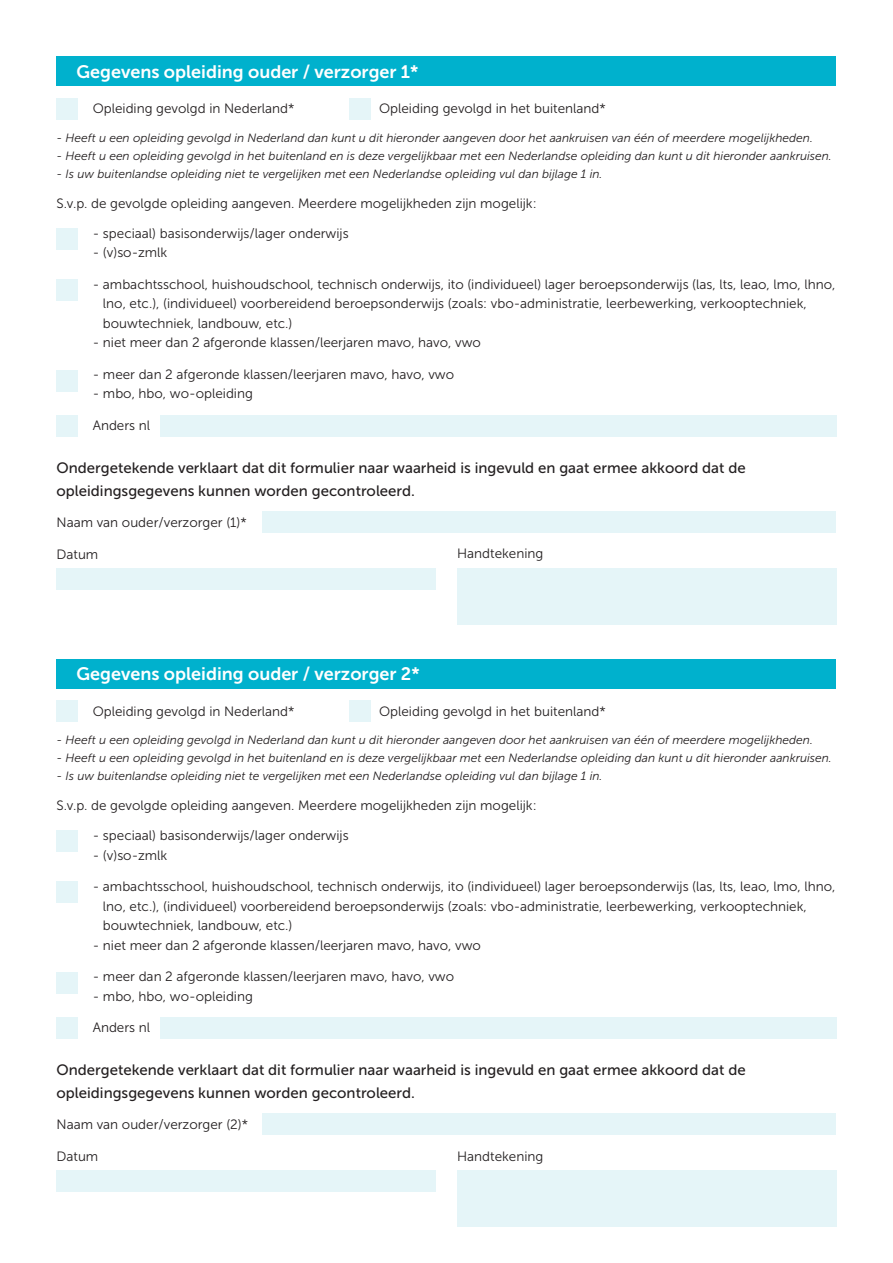
<style>
.page{position:relative;width:893px;height:1263px;background:#fff}
.page>*{position:absolute;margin:0;border:0;box-sizing:border-box;transform-origin:0 0}
.t1{font:18px "Museo Sans 700";color:#fff}
.t2{font:15px/22.5px "Museo Sans 500";color:#231f20}
.t3{font:13.5px/19.5px "Museo Sans 300";color:#231f20}
.t4{font:italic 12px "Museo Sans 300";color:#231f20}
</style>
<div class="page">
<div style="left:57px;top:57px;width:779px;height:29px;background:#00b1cd"></div>
<div style="left:57px;top:98px;width:21px;height:21px;background:#e5f5f8"></div>
<div style="left:57px;top:229px;width:21px;height:21px;background:#e5f5f8"></div>
<div style="left:57px;top:279px;width:21px;height:22px;background:#e5f5f8"></div>
<div style="left:57px;top:370px;width:21px;height:21px;background:#e5f5f8"></div>
<div style="left:57px;top:415px;width:21px;height:21px;background:#e5f5f8"></div>
<div style="left:160px;top:415px;width:676px;height:21px;background:#e5f5f8"></div>
<div style="left:350px;top:98px;width:21px;height:21px;background:#e5f5f8"></div>
<div style="left:263px;top:511px;width:573px;height:21px;background:#e5f5f8"></div>
<div style="left:57px;top:568px;width:379px;height:21px;background:#e5f5f8"></div>
<div style="left:457px;top:568px;width:379px;height:57px;background:#e5f5f8"></div>
<div style="left:57px;top:659px;width:779px;height:29px;background:#00b1cd"></div>
<div style="left:57px;top:700px;width:21px;height:21px;background:#e5f5f8"></div>
<div style="left:57px;top:831px;width:21px;height:21px;background:#e5f5f8"></div>
<div style="left:57px;top:881px;width:21px;height:22px;background:#e5f5f8"></div>
<div style="left:57px;top:972px;width:21px;height:21px;background:#e5f5f8"></div>
<div style="left:57px;top:1017px;width:21px;height:21px;background:#e5f5f8"></div>
<div style="left:160px;top:1017px;width:676px;height:21px;background:#e5f5f8"></div>
<div style="left:350px;top:700px;width:21px;height:21px;background:#e5f5f8"></div>
<div style="left:263px;top:1113px;width:573px;height:22px;background:#e5f5f8"></div>
<div style="left:57px;top:1170px;width:379px;height:21px;background:#e5f5f8"></div>
<div style="left:457px;top:1170px;width:379px;height:57px;background:#e5f5f8"></div>
<h1 class="t1" style="left:77px;top:62px;width:343px">Gegevens opleiding ouder / verzorger 1*</h1>
<p class="t3" style="left:93px;top:99px;width:203px">Opleiding gevolgd in Nederland*</p>
<p class="t3" style="left:379px;top:99px;width:228px">Opleiding gevolgd in het buitenland*</p>
<p class="t4" style="left:57px;top:131px;width:758px">- Heeft u een opleiding gevolgd in Nederland dan kunt u dit hieronder aangeven door het aankruisen van één of meerdere mogelijkheden.</p>
<p class="t4" style="left:57px;top:149px;width:777px">- Heeft u een opleiding gevolgd in het buitenland en is deze vergelijkbaar met een Nederlandse opleiding dan kunt u dit hieronder aankruisen.</p>
<p class="t4" style="left:57px;top:167px;width:547px">- Is uw buitenlandse opleiding niet te vergelijken met een Nederlandse opleiding vul dan bijlage 1 in.</p>
<p class="t3" style="left:57px;top:194px;width:482px">S.v.p. de gevolgde opleiding aangeven. Meerdere mogelijkheden zijn mogelijk:</p>
<p class="t3" style="left:93px;top:224px;width:257px">- speciaal) basisonderwijs/lager onderwijs</p>
<p class="t3" style="left:93px;top:243px;width:76px">- (v)so-zmlk</p>
<p class="t3" style="left:103px;top:275px;width:734px;text-indent:-10px">- ambachtsschool, huishoudschool, technisch onderwijs, ito (individueel) lager beroepsonderwijs (las, lts, leao, lmo, lhno, lno, etc.), (individueel) voorbereidend beroepsonderwijs (zoals: vbo-administratie, leerbewerking, verkooptechniek, bouwtechniek, landbouw, etc.)</p>
<p class="t3" style="left:93px;top:333px;width:390px">- niet meer dan 2 afgeronde klassen/leerjaren mavo, havo, vwo</p>
<p class="t3" style="left:93px;top:365px;width:363px">- meer dan 2 afgeronde klassen/leerjaren mavo, havo, vwo</p>
<p class="t3" style="left:93px;top:384px;width:162px">- mbo, hbo, wo-opleiding</p>
<p class="t3" style="left:93px;top:416px;width:59px">Anders nl</p>
<p class="t2" style="left:57px;top:457px;width:691px">Ondergetekende verklaart dat dit formulier naar waarheid is ingevuld en gaat ermee akkoord dat de opleidingsgegevens kunnen worden gecontroleerd.</p>
<p class="t3" style="left:57px;top:513px;width:192px">Naam van ouder/verzorger (1)*</p>
<p class="t3" style="left:57px;top:544px;width:43px">Datum</p>
<p class="t3" style="left:457px;top:544px;width:88px">Handtekening</p>
<h1 class="t1" style="left:77px;top:664px;width:345px">Gegevens opleiding ouder / verzorger 2*</h1>
<p class="t3" style="left:93px;top:701px;width:203px">Opleiding gevolgd in Nederland*</p>
<p class="t3" style="left:379px;top:701px;width:228px">Opleiding gevolgd in het buitenland*</p>
<p class="t4" style="left:57px;top:733px;width:758px">- Heeft u een opleiding gevolgd in Nederland dan kunt u dit hieronder aangeven door het aankruisen van één of meerdere mogelijkheden.</p>
<p class="t4" style="left:57px;top:751px;width:777px">- Heeft u een opleiding gevolgd in het buitenland en is deze vergelijkbaar met een Nederlandse opleiding dan kunt u dit hieronder aankruisen.</p>
<p class="t4" style="left:57px;top:769px;width:547px">- Is uw buitenlandse opleiding niet te vergelijken met een Nederlandse opleiding vul dan bijlage 1 in.</p>
<p class="t3" style="left:57px;top:796px;width:482px">S.v.p. de gevolgde opleiding aangeven. Meerdere mogelijkheden zijn mogelijk:</p>
<p class="t3" style="left:93px;top:826px;width:257px">- speciaal) basisonderwijs/lager onderwijs</p>
<p class="t3" style="left:93px;top:845px;width:76px">- (v)so-zmlk</p>
<p class="t3" style="left:103px;top:877px;width:734px;text-indent:-10px">- ambachtsschool, huishoudschool, technisch onderwijs, ito (individueel) lager beroepsonderwijs (las, lts, leao, lmo, lhno, lno, etc.), (individueel) voorbereidend beroepsonderwijs (zoals: vbo-administratie, leerbewerking, verkooptechniek, bouwtechniek, landbouw, etc.)</p>
<p class="t3" style="left:93px;top:935px;width:390px">- niet meer dan 2 afgeronde klassen/leerjaren mavo, havo, vwo</p>
<p class="t3" style="left:93px;top:967px;width:363px">- meer dan 2 afgeronde klassen/leerjaren mavo, havo, vwo</p>
<p class="t3" style="left:93px;top:986px;width:162px">- mbo, hbo, wo-opleiding</p>
<p class="t3" style="left:93px;top:1018px;width:59px">Anders nl</p>
<p class="t2" style="left:57px;top:1059px;width:691px">Ondergetekende verklaart dat dit formulier naar waarheid is ingevuld en gaat ermee akkoord dat de opleidingsgegevens kunnen worden gecontroleerd.</p>
<p class="t3" style="left:57px;top:1115px;width:193px">Naam van ouder/verzorger (2)*</p>
<p class="t3" style="left:57px;top:1146px;width:43px">Datum</p>
<p class="t3" style="left:457px;top:1146px;width:88px">Handtekening</p>
</div>
